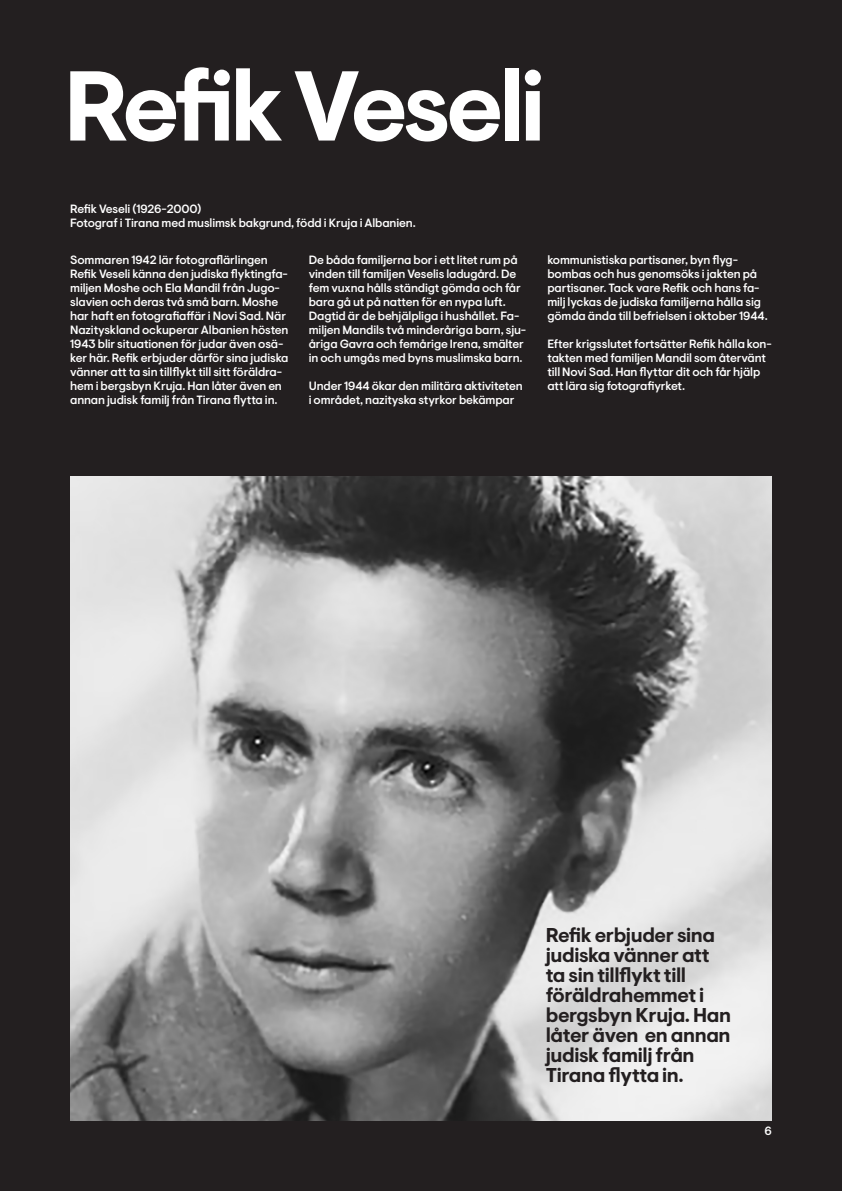
<style>
.page{position:relative;width:842px;height:1191px;background:#231f20}
.page>*{position:absolute;margin:0;border:0;box-sizing:border-box;transform-origin:0 0}
.t1{font:700 98.9px "Visuelt Pro";letter-spacing:-.045em;color:#fff}
.ingress_mindre{font:700 20px/20px "Visuelt Pro";letter-spacing:-.02em;color:#231f20}
.Text_12pt{font:500 12px/14px "Visuelt Pro";letter-spacing:-.01em;color:#fff}
</style>
<div class="page">
<img style="left:70px;top:476px;width:702px;height:644px">
<p class="t1" style="left:64px;top:48px;width:483px">Refik Veseli</p>
<p class="Text_12pt" style="left:70px;top:202px;width:133px">Refik Veseli (1926-2000)</p>
<p class="Text_12pt" style="left:70px;top:216px;width:347px">Fotograf i Tirana med muslimsk bakgrund, född i Kruja i Albanien.</p>
<p class="Text_12pt" style="left:70px;top:253px;width:220px">Sommaren 1942 lär fotograflärlingen Refik Veseli känna den judiska flyktingfa&shy;miljen Moshe och Ela Mandil från Jugo&shy;slavien och deras två små barn. Moshe har haft en fotografiaffär i Novi Sad. När Nazityskland ockuperar Albanien hösten 1943 blir situationen för judar även osä&shy;ker här. Refik erbjuder därför sina judiska vänner att ta sin tillflykt till sitt föräldra&shy;hem i bergsbyn Kruja. Han låter även en annan judisk familj från Tirana flytta in.</p>
<p class="Text_12pt" style="left:309px;top:253px;width:219px">De båda familjerna bor i ett litet rum på vinden till familjen Veselis ladugård. De fem vuxna hålls ständigt gömda och får bara gå ut på natten för en nypa luft.<br>Dagtid är de behjälpliga i hushållet. Fa&shy;miljen Mandils två minderåriga barn, sju&shy;åriga Gavra och femårige Irena, smälter in och umgås med byns muslimska barn.</p>
<p class="Text_12pt" style="left:309px;top:379px;width:215px">Under 1944 ökar den militära aktiviteten i området, nazityska styrkor bekämpar</p>
<p class="Text_12pt" style="left:547px;top:253px;width:222px">kommunistiska partisaner, byn flyg&shy;bombas och hus genomsöks i jakten på partisaner. Tack vare Refik och hans fa&shy;milj lyckas de judiska familjerna hålla sig gömda ända till befrielsen i oktober 1944.</p>
<p class="Text_12pt" style="left:547px;top:337px;width:226px">Efter krigsslutet fortsätter Refik hålla kon&shy;takten med familjen Mandil som återvänt till Novi Sad. Han flyttar dit och får hjälp att lära sig fotografiyrket.</p>
<p class="ingress_mindre" style="left:546px;top:926px;width:187px">Refik erbjuder sina judiska vänner att ta sin tillflykt till föräldrahemmet i bergsbyn Kruja. Han låter även en annan judisk familj från<br>Tirana flytta in.</p>
<p class="Text_12pt" style="left:764px;top:1124px;width:9px">6</p>
</div>
